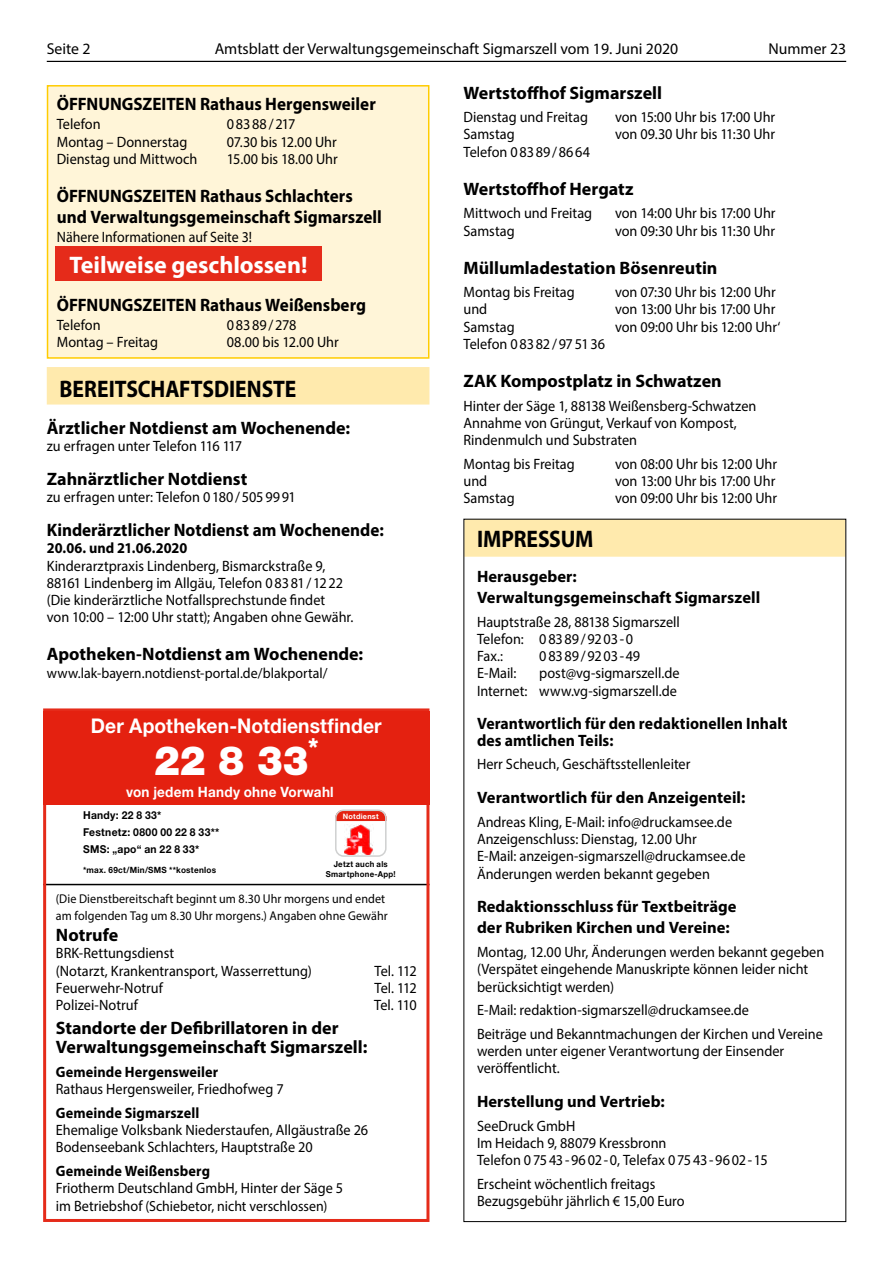
<style>
.page{position:relative;width:893px;height:1263px;background:#fff}
.page>*{position:absolute;margin:0;border:0;box-sizing:border-box;transform-origin:0 0}
.t1{font:900 40.5px "Helvetica Neue LT Std";color:#fff;scale:.95 1}
.t2{font:700 24px "Myriad Pro";letter-spacing:-.005em;color:#000;scale:.9 1}
.t3{font:700 24px "Myriad Pro";letter-spacing:-.005em;color:#fff}
.t4{font:900 23.55px "Helvetica Neue LT Std";color:#fff;scale:.95 1}
.t5{font:700 20.25px "Helvetica Neue LT Std";letter-spacing:.005em;color:#fff;scale:.95 1}
.t6{font:700 18px/19.5px "Myriad Pro";color:#000}
.t7{font:700 18px/21px "Myriad Pro";color:#000;scale:.95 1}
.t8{font:700 16.5px/21px "Myriad Pro";color:#000}
.t9{font:700 16.5px/16.5px "Myriad Pro";color:#000;scale:.95 1}
.t10{font:15.75px "Myriad Pro";color:#000}
.t11{font:15px/17.2px "Myriad Pro";color:#000;scale:.95 1}
.t12{font:700 15px "Myriad Pro";letter-spacing:.005em;color:#000;scale:.95 1}
.t13{font:15px "Myriad Pro";color:#000;scale:.93 1}
.t14{font:14.7px "Myriad Pro";letter-spacing:.005em;color:#000;scale:.95 1}
.t15{font:700 14.25px "Helvetica Neue LT Std";letter-spacing:.015em;color:#fff;scale:.95 1}
.t16{font:12.75px/17.2px "Myriad Pro";letter-spacing:.01em;color:#000;scale:.95 1}
.t17{font:700 10.8px/17.1px "Helvetica Neue LT Std";letter-spacing:.03em;color:#000;scale:.95 1}
.t18{font:700 8.7px "Helvetica Neue LT Std";letter-spacing:.03em;color:#000;scale:.95 1}
.t19{font:700 8.25px/9.8px "Helvetica Neue LT Std";letter-spacing:.035em;color:#000;text-align:center;scale:.95 1}
.t20{font:700 7.5px "Helvetica Neue LT Std";letter-spacing:.03em;color:#fff}
.s1{font-size:15px}
</style>
<div class="page">
<hr style="left:47px;top:61px;width:799px;height:1px;background:#000">
<div style="left:48px;top:86px;width:381px;height:272px;background:#fff5d8"></div>
<div style="left:47px;top:85px;width:382px;height:274px;border:2px solid #fc0"></div>
<div style="left:464px;top:519px;width:381px;height:38px;background:#ffeaad"></div>
<div style="left:47px;top:367px;width:382px;height:38px;background:#ffeaad"></div>
<hr style="left:43px;top:884px;width:386px;height:1px;background:#000">
<div style="left:43px;top:708px;width:386px;height:514px;border:3px solid #e52b1a"></div>
<div style="left:43px;top:710px;width:386px;height:94px;background:#e42110"></div>
<svg style="left:338px;top:812px;width:46px;height:9px"></svg>
<div style="left:335px;top:809px;width:52px;height:48px;border:2px solid #cfd0d0;border-radius:8px"></div>
<img style="left:345px;top:825px;width:29px;height:29px">
<div style="left:55px;top:247px;width:267px;height:34px;background:#e52b1a"></div>
<p class="t10" style="left:47px;top:39px;width:45px">Seite 2</p>
<p class="t10" style="left:215px;top:39px;width:465px">Amtsblatt der Verwaltungsgemeinschaft Sigmarszell vom 19. Juni 2020</p>
<p class="t10" style="left:768px;top:39px;width:79px">Nummer 23</p>
<p class="t7" style="left:57px;top:93px;width:337px">ÖFFNUNGSZEITEN Rathaus Hergensweiler</p>
<p class="t11" style="left:57px;top:116px;width:48px">Telefon</p>
<p class="t11" style="left:227px;top:116px;width:74px">08388/217</p>
<p class="t11" style="left:57px;top:133px;width:139px">Montag – Donnerstag</p>
<p class="t11" style="left:227px;top:133px;width:117px">07.30 bis 12.00 Uhr</p>
<p class="t11" style="left:57px;top:150px;width:150px">Dienstag und Mittwoch</p>
<p class="t11" style="left:227px;top:150px;width:118px">15.00 bis 18.00 Uhr</p>
<p class="t7" style="left:57px;top:185px;width:344px">ÖFFNUNGSZEITEN Rathaus Schlachters und Verwaltungsgemeinschaft Sigmarszell</p>
<p class="t13" style="left:57px;top:228px;width:211px">Nähere Informationen auf Seite 3!</p>
<p class="t6" style="left:463px;top:82px;width:200px">Wertstoffhof Sigmarszell</p>
<p class="t11" style="left:463px;top:108px;width:133px">Dienstag und Freitag</p>
<p class="t11" style="left:615px;top:108px;width:170px">von 15:00 Uhr bis 17:00 Uhr</p>
<p class="t11" style="left:463px;top:126px;width:55px">Samstag</p>
<p class="t11" style="left:615px;top:126px;width:170px">von 09.30 Uhr bis 11:30 Uhr</p>
<p class="t11" style="left:463px;top:143px;width:135px">Telefon 08389/8664</p>
<p class="t6" style="left:463px;top:178px;width:171px">Wertstoffhof Hergatz</p>
<p class="t11" style="left:463px;top:204px;width:137px">Mittwoch und Freitag</p>
<p class="t11" style="left:615px;top:204px;width:171px">von 14:00 Uhr bis 17:00 Uhr</p>
<p class="t11" style="left:463px;top:222px;width:55px">Samstag</p>
<p class="t11" style="left:615px;top:222px;width:170px">von 09:30 Uhr bis 11:30 Uhr</p>
<p class="t6" style="left:463px;top:257px;width:255px">Müllumladestation Bösenreutin</p>
<p class="t11" style="left:463px;top:283px;width:119px">Montag bis Freitag</p>
<p class="t11" style="left:615px;top:283px;width:171px">von 07:30 Uhr bis 12:00 Uhr</p>
<p class="t11" style="left:463px;top:301px;width:27px">und</p>
<p class="t11" style="left:615px;top:301px;width:170px">von 13:00 Uhr bis 17:00 Uhr</p>
<p class="t11" style="left:463px;top:318px;width:55px">Samstag</p>
<p class="t11" style="left:615px;top:318px;width:176px">von 09:00 Uhr bis 12:00 Uhr‘</p>
<p class="t11" style="left:463px;top:335px;width:150px">Telefon 08382/975136</p>
<p class="t6" style="left:463px;top:371px;width:260px">ZAK Kompostplatz in Schwatzen</p>
<p class="t11" style="left:463px;top:397px;width:310px">Hinter der Säge 1, 88138 Weißensberg-Schwatzen<br>Annahme von Grüngut, Verkauf von Kompost,<br>Rindenmulch und Substraten</p>
<p class="t11" style="left:463px;top:455px;width:119px">Montag bis Freitag</p>
<p class="t11" style="left:615px;top:455px;width:172px">von 08:00 Uhr bis 12:00 Uhr</p>
<p class="t11" style="left:463px;top:472px;width:27px">und</p>
<p class="t11" style="left:615px;top:472px;width:170px">von 13:00 Uhr bis 17:00 Uhr</p>
<p class="t11" style="left:463px;top:489px;width:55px">Samstag</p>
<p class="t11" style="left:615px;top:489px;width:172px">von 09:00 Uhr bis 12:00 Uhr</p>
<h2 class="t3" style="left:70px;top:249px;width:239px">Teilweise geschlossen!</h2>
<p class="t7" style="left:57px;top:293px;width:327px">ÖFFNUNGSZEITEN Rathaus Weißensberg</p>
<p class="t11" style="left:57px;top:316px;width:48px">Telefon</p>
<p class="t11" style="left:227px;top:316px;width:75px">08389/278</p>
<p class="t11" style="left:57px;top:333px;width:108px">Montag – Freitag</p>
<p class="t11" style="left:227px;top:333px;width:119px">08.00 bis 12.00 Uhr</p>
<h2 class="t2" style="left:60px;top:373px;width:265px">BEREITSCHAFTSDIENSTE</h2>
<p class="t6" style="left:47px;top:418px;width:305px">Ärztlicher Notdienst am Wochenende:</p>
<p class="t11" style="left:47px;top:437px;width:207px">zu erfragen unter Telefon 116 117</p>
<p class="t6" style="left:47px;top:469px;width:202px">Zahnärztlicher Notdienst</p>
<p class="t11" style="left:47px;top:488px;width:264px">zu erfragen unter: Telefon 0180/5059991</p>
<p class="t7" style="left:47px;top:519px;width:356px">Kinderärztlicher Notdienst am Wochenende:</p>
<p class="t12" style="left:47px;top:538px;width:150px">20.06. und 21.06.2020</p>
<p class="t11" style="left:47px;top:557px;width:324px">Kinderarztpraxis Lindenberg, Bismarckstraße 9, 88161 Lindenberg im Allgäu, Telefon 08381/1222 (Die kinderärztliche Notfallsprechstunde findet<br>von 10:00 – 12:00 Uhr statt); Angaben ohne Gewähr.</p>
<p class="t6" style="left:47px;top:644px;width:318px">Apotheken-Notdienst am Wochenende:</p>
<p class="t14" style="left:47px;top:664px;width:297px">www.lak-bayern.notdienst-portal.de/blakportal/</p>
<h3 class="t5" style="left:91px;top:713px;width:308px">Der Apotheken-Notdienstfinder</h3>
<h1 class="t1" style="left:154px;top:736px;width:164px">22 8 33</h1>
<h2 class="t2" style="left:477px;top:523px;width:131px">IMPRESSUM</h2>
<p class="t8" style="left:477px;top:565px;width:285px">Herausgeber:<br>Verwaltungsgemeinschaft Sigmarszell</p>
<p class="t11" style="left:477px;top:613px;width:215px">Hauptstraße 28, 88138 Sigmarszell<br>Telefon: 08389/9203-0<br>Fax.:</p>
<p class="t11" style="left:539px;top:647px;width:108px">08389/9203-49</p>
<p class="t11" style="left:477px;top:664px;width:215px;text-align:right">post@vg-sigmarszell.de<br>Internet: www.vg-sigmarszell.de</p>
<p class="t9" style="left:477px;top:715px;width:328px">Verantwortlich für den redaktionellen Inhalt des amtlichen Teils:</p>
<p class="t11" style="left:477px;top:755px;width:226px">Herr Scheuch, Geschäftsstellenleiter</p>
<p class="t8" style="left:477px;top:787px;width:270px">Verantwortlich für den Anzeigenteil:</p>
<p class="t11" style="left:477px;top:813px;width:284px">Andreas Kling, E-Mail: info@druckamsee.de Anzeigenschluss: Dienstag, 12.00 Uhr<br>E-Mail: anzeigen-sigmarszell@druckamsee.de Änderungen werden bekannt gegeben</p>
<p class="t8" style="left:477px;top:896px;width:261px">Redaktionsschluss für Textbeiträge der Rubriken Kirchen und Vereine:</p>
<p class="t11" style="left:477px;top:943px;width:367px">Montag, 12.00 Uhr, Änderungen werden bekannt gegeben (Verspätet eingehende Manuskripte können leider nicht berücksichtigt werden)</p>
<p class="t11" style="left:477px;top:998px;width:366px;line-height:23.7px">E-Mail: redaktion-sigmarszell@druckamsee.de<br>Beiträge und Bekanntmachungen der Kirchen und Vereine</p>
<p class="t11" style="left:477px;top:1042px;width:325px">werden unter eigener Verantwortung der Einsender veröffentlicht.</p>
<p class="t8" style="left:477px;top:1090px;width:189px">Herstellung und Vertrieb:</p>
<p class="t11" style="left:477px;top:1117px;width:307px">SeeDruck GmbH<br>Im Heidach 9, 88079 Kressbronn<br>Telefon 07543-9602-0, Telefax 07543-9602-15</p>
<p class="t11" style="left:477px;top:1175px;width:220px">Erscheint wöchentlich freitags<br>Bezugsgebühr jährlich € 15,00 Euro</p>
<p class="t11" style="left:477px;top:664px;width:43px">E-Mail:</p>
<h3 class="t4" style="left:308px;top:733px;width:12px">*</h3>
<p class="t15" style="left:126px;top:783px;width:220px">von jedem Handy ohne Vorwahl</p>
<p class="t17" style="left:83px;top:806px;width:145px">Handy: 22 8 33*<br>Festnetz: 0800 00 22 8 33**<br>SMS: „apo“ an 22 8 33*</p>
<p class="t18" style="left:83px;top:864px;width:142px">*max. 69ct/Min/SMS **kostenlos</p>
<p class="t19" style="left:326px;top:859px;width:75px">Jetzt auch als<br>Smartphone-App!</p>
<p class="t20" style="left:343px;top:811px;width:37px">Notdienst</p>
<p class="t16" style="left:56px;top:890px;width:351px">(Die Dienstbereitschaft beginnt um 8.30 Uhr morgens und endet am folgenden Tag um 8.30 Uhr morgens.) Angaben ohne Gewähr</p>
<p class="t6" style="left:56px;top:925px;width:64px">Notrufe</p>
<p class="t11" style="left:56px;top:944px;width:271px">BRK-Rettungsdienst<br>(Notarzt, Krankentransport, Wasserrettung)</p>
<p class="t11" style="left:375px;top:962px;width:46px">Tel. 112</p>
<p class="t11" style="left:56px;top:979px;width:114px">Feuerwehr-Notruf</p>
<p class="t11" style="left:375px;top:979px;width:46px">Tel. 112</p>
<p class="t11" style="left:56px;top:996px;width:88px">Polizei-Notruf</p>
<p class="t11" style="left:374px;top:996px;width:46px">Tel. 110</p>
<p class="t6" style="left:56px;top:1017px;width:313px">Standorte der Defibrillatoren in der<br>Verwaltungsgemeinschaft Sigmarszell:</p>
<p class="t12" style="left:56px;top:1062px;width:173px">Gemeinde Hergensweiler</p>
<p class="t11" style="left:56px;top:1080px;width:241px">Rathaus Hergensweiler, Friedhofweg 7</p>
<p class="t12" style="left:56px;top:1103px;width:152px">Gemeinde Sigmarszell</p>
<p class="t11" style="left:56px;top:1121px;width:330px">Ehemalige Volksbank Niederstaufen, Allgäustraße 26<br>Bodenseebank Schlachters, Hauptstraße 20</p>
<p class="t12" style="left:56px;top:1161px;width:164px">Gemeinde Weißensberg</p>
<p class="t11" style="left:56px;top:1179px;width:304px">Friotherm Deutschland GmbH, Hinter der Säge 5</p>
<p class="t14" style="left:56px;top:1197px;width:287px"><span class="s1">im Betriebshof</span> (Schiebetor, nicht verschlossen)</p>
</div>
